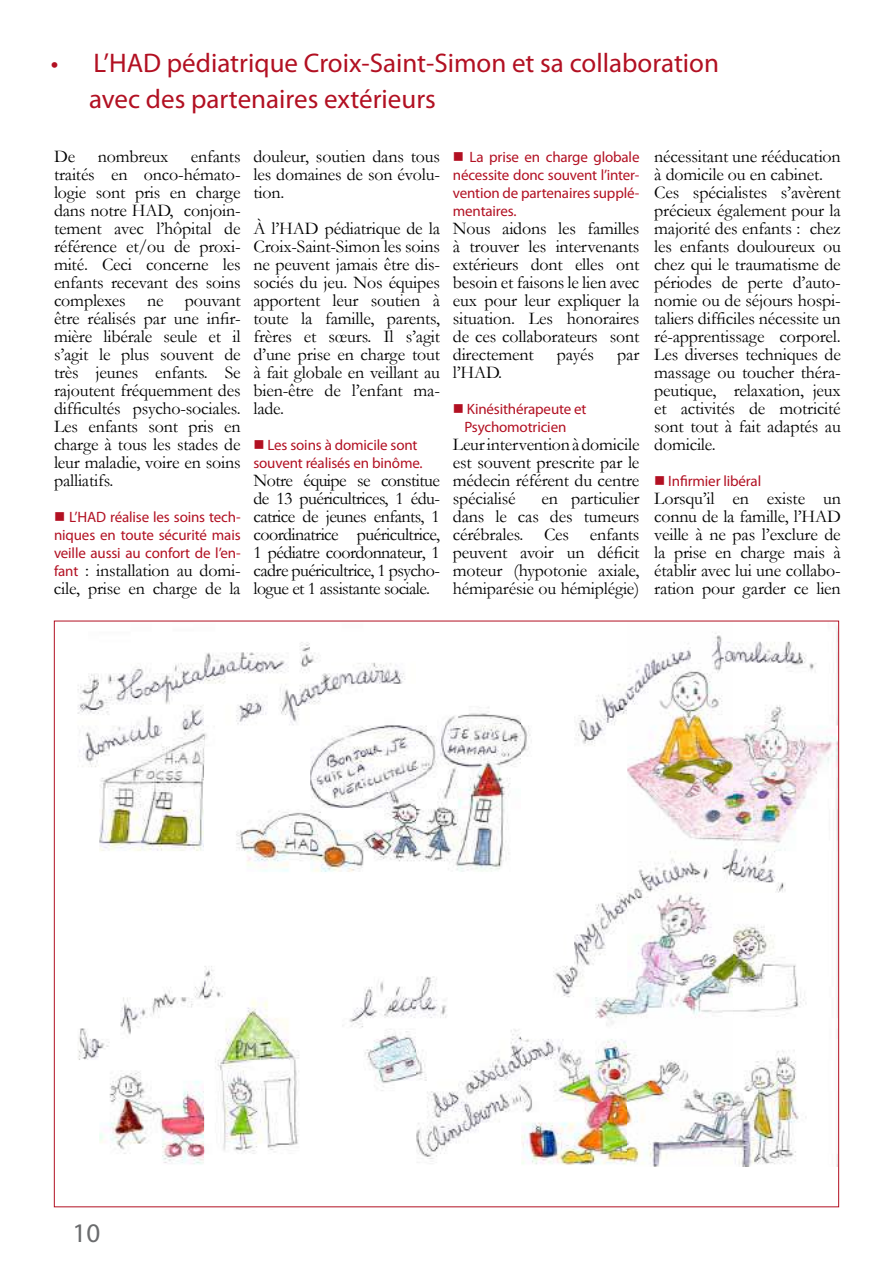
<style>
.page{position:relative;width:893px;height:1263px;background:#fff}
.page>*{position:absolute;margin:0;border:0;box-sizing:border-box;transform-origin:0 0}
.t1{font:27px/36px "Myriad Pro";color:#b21022}
.t2{font:27px "Myriad Pro";color:#6b6c6e}
.t3{font:18px/18px "Garamond";letter-spacing:-.01em;color:#000;text-align:justify}
.t4{font:15px/18px "Myriad Pro";letter-spacing:-.01em;color:#b21022;text-align:justify}
.s1{font-family:"Myriad Pro";font-size:15px;color:#b21022}
</style>
<div class="page">
<img style="left:77px;top:628px;width:760px;height:538px">
<h1 class="t1" style="left:89px;top:45px;width:631px;text-indent:-38px">• L’HAD pédiatrique Croix-Saint-Simon et sa collaboration avec des partenaires extérieurs</h1>
<p class="t3" style="left:54px;top:147px;width:116px">De nombreux</p>
<p class="t3" style="left:54px;top:147px;width:188px;text-indent:137px">enfants traités en onco-hémato&shy;logie sont pris en charge dans notre HAD, conjoin&shy;tement avec l’hôpital de référence et/ou de proxi&shy;mité. Ceci concerne les enfants recevant des soins complexes ne pouvant être réalisés par une infir&shy;mière libérale seule et il s’agit le plus souvent de très jeunes enfants. Se rajoutent fréquemment des difficultés psycho-sociales.<br>Les enfants sont pris en charge à tous les stades de leur maladie, voire en soins palliatifs.</p>
<p class="t4" style="left:54px;top:508px;width:188px;text-indent:15px">L’HAD réalise les soins tech&shy;niques en toute sécurité mais veille aussi au confort de l’en-</p>
<p class="t3" style="left:54px;top:561px;width:188px"><span class="s1">fant</span> : installation au domi&shy;cile, prise en charge de la</p>
<p class="t3" style="left:253px;top:147px;width:188px">douleur, soutien dans tous les domaines de son évolu&shy;tion.</p>
<p class="t3" style="left:253px;top:219px;width:188px">À l’HAD pédiatrique de la Croix-Saint-Simon les soins ne peuvent jamais être dis&shy;sociés du jeu. Nos équipes apportent leur soutien à toute la famille, parents, frères et sœurs. Il s’agit d’une prise en charge tout à fait globale en veillant au bien-être de l’enfant ma&shy;lade.</p>
<p class="t4" style="left:253px;top:436px;width:171px;text-align:center">Les soins à domicile sont souvent réalisés en binôme.</p>
<p class="t3" style="left:253px;top:471px;width:188px">Notre équipe se constitue de 13 puéricultrices, 1 édu&shy;catrice de jeunes enfants, 1 coordinatrice puéricultrice, 1 pédiatre coordonnateur, 1 cadre puéricultrice, 1 psycho&shy;logue et 1 assistante sociale.</p>
<p class="t4" style="left:453px;top:148px;width:188px;text-indent:17px">La prise en charge globale nécessite donc souvent l’inter&shy;vention de partenaires supplé&shy;mentaires.</p>
<p class="t3" style="left:453px;top:219px;width:188px">Nous aidons les familles à trouver les intervenants extérieurs dont elles ont besoin et faisons le lien avec eux pour leur expliquer la situation. Les honoraires de ces collaborateurs sont directement</p>
<p class="t3" style="left:557px;top:345px;width:39px">payés</p>
<p class="t3" style="left:617px;top:345px;width:24px">par</p>
<p class="t3" style="left:453px;top:363px;width:51px">l’HAD.</p>
<p class="t4" style="left:464px;top:400px;width:124px">Kinésithérapeute et<br>Psychomotricien</p>
<p class="t3" style="left:453px;top:435px;width:188px">Leur intervention à domicile est souvent prescrite par le médecin référent du centre spécialisé</p>
<p class="t3" style="left:453px;top:489px;width:188px;text-indent:89px">en particulier dans le cas des tumeurs cérébrales. Ces enfants peuvent avoir un déficit moteur (hypotonie axiale, hémiparésie ou hémiplégie)</p>
<p class="t3" style="left:654px;top:147px;width:188px;text-align:left">nécessitant une rééducation à domicile ou en cabinet.<br>Ces spécialistes s’avèrent précieux également pour la majorité des enfants : chez les enfants douloureux ou chez qui le traumatisme de périodes de perte d’auto&shy;nomie ou de séjours hospi&shy;taliers difficiles nécessite un ré-apprentissage corporel.<br>Les diverses techniques de massage ou toucher théra&shy;peutique, relaxation, jeux et activités de motricité sont tout à fait adaptés au domicile.</p>
<p class="t4" style="left:668px;top:472px;width:94px">Infirmier libéral</p>
<p class="t3" style="left:654px;top:489px;width:188px">Lorsqu’il en existe un connu de la famille, l’HAD veille à ne pas l’exclure de la prise en charge mais à établir avec lui une collabo&shy;ration pour garder ce lien</p>
<h1 class="t2" style="left:73px;top:1216px;width:29px">10</h1>
</div>
